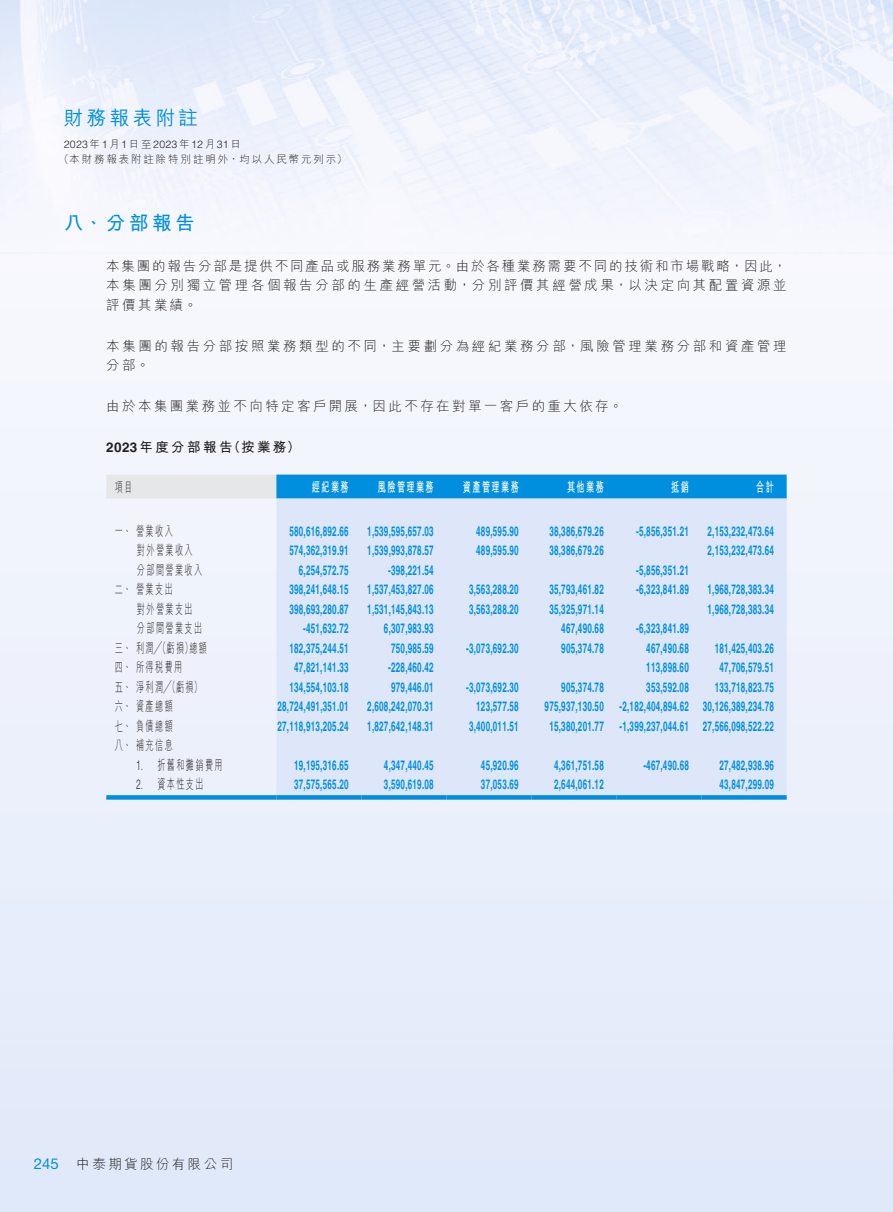
<style>
.page{position:relative;width:893px;height:1212px;background:#fff}
.page>*{position:absolute;margin:0;border:0;box-sizing:border-box;transform-origin:0 0}
.t1{font:500 19.5px "M Hei HK";letter-spacing:.18em;color:#008fde}
._01_Heading_1{font:700 19.5px "M Hei HK";color:#008fde}
._50_Table_Body{font:700 13.5px "Helvetica LT Std";letter-spacing:.03em;color:#008fde;scale:.6 1}
._00_Body_text{font:300 13.5px/19.5px "M Hei HK";letter-spacing:.19em;color:#231f20;text-align:justify}
._50_Table_Body-2{font:300 13.5px "M Hei HK";letter-spacing:.18em;color:#231f20;scale:.6 1}
._50_Table_Body-3{font:700 13.5px "M Hei HK";letter-spacing:.18em;color:#fff;scale:.6 1}
._00_Body_text-2{font:700 13.5px "M Hei HK";letter-spacing:.18em;color:#231f20}
.t2{font:300 10.5px "M Hei HK";letter-spacing:.18em;color:#231f20}
.t3{font:300 10.5px "Helvetica LT Std";letter-spacing:.03em;color:#231f20}
.s1{font-family:"M Hei HK"}
.s2{font-family:"Helvetica LT Std"}
.s3{font-family:"Helvetica Neue LT Std";font-weight:400;font-size:15px;color:#008fde}
</style>
<div class="page">
<svg style="left:106px;top:475px;width:681px;height:24px;background:#3ea6e1"></svg>
<div style="left:276px;top:499px;width:511px;height:296px;background:#dde7f9"></div>
<div style="left:106px;top:795px;width:170px;height:5px;background:#008fde"></div>
<div style="left:276px;top:795px;width:85px;height:5px;background:#008fde"></div>
<div style="left:361px;top:795px;width:85px;height:5px;background:#008fde"></div>
<div style="left:446px;top:795px;width:85px;height:5px;background:#008fde"></div>
<div style="left:531px;top:795px;width:86px;height:5px;background:#008fde"></div>
<div style="left:617px;top:795px;width:85px;height:5px;background:#008fde"></div>
<div style="left:702px;top:795px;width:85px;height:5px;background:#008fde"></div>
<h1 class="t1" style="left:64px;top:104px;width:136px">財務報表附註</h1>
<p class="t3" style="left:64px;top:137px;width:179px">2023<span class="s1">年</span>1<span class="s1">月</span>1<span class="s1">日至</span>2023<span class="s1">年</span>12<span class="s1">月</span>31<span class="s1">日</span></p>
<p class="t2" style="left:59px;top:153px;width:290px">（本財務報表附註除特別註明外，均以人民幣元列示）</p>
<p class="_01_Heading_1" style="left:64px;top:209px;width:132px">八、分部報告</p>
<p class="_00_Body_text" style="left:106px;top:256px;width:682px">本集團的報告分部是提供不同產品或服務業務單元。由於各種業務需要不同的技術和市場戰略，因此，本集團分別獨立管理各個報告分部的生產經營活動，分別評價其經營成果，以決定向其配置資源並評價其業績。</p>
<p class="_00_Body_text" style="left:106px;top:336px;width:682px">本集團的報告分部按照業務類型的不同，主要劃分為經紀業務分部，風險管理業務分部和資產管理分部。</p>
<p class="_00_Body_text" style="left:106px;top:396px;width:518px">由於本集團業務並不向特定客戶開展，因此不存在對單一客戶的重大依存。</p>
<p class="_00_Body_text-2" style="left:106px;top:437px;width:195px"><span class="s2">2023</span>年度分部報告（按業務）</p>
<p class="_50_Table_Body-2" style="left:115px;top:480px;width:31px">項目</p>
<p class="_50_Table_Body-3" style="left:312px;top:478px;width:63px">經紀業務</p>
<p class="_50_Table_Body-3" style="left:378px;top:478px;width:95px">風險管理業務</p>
<p class="_50_Table_Body-3" style="left:463px;top:478px;width:95px">資產管理業務</p>
<p class="_50_Table_Body-3" style="left:567px;top:478px;width:63px">其他業務</p>
<p class="_50_Table_Body-3" style="left:671px;top:478px;width:31px">抵銷</p>
<p class="_50_Table_Body-3" style="left:756px;top:478px;width:31px">合計</p>
<p class="_50_Table_Body-2" style="left:115px;top:524px;width:98px">一、營業收入</p>
<p class="_50_Table_Body" style="left:289px;top:523px;width:100px">580,616,892.66</p>
<p class="_50_Table_Body" style="left:367px;top:523px;width:112px">1,539,595,657.03</p>
<p class="_50_Table_Body" style="left:476px;top:523px;width:72px">489,595.90</p>
<p class="_50_Table_Body" style="left:549px;top:523px;width:92px">38,386,679.26</p>
<p class="_50_Table_Body" style="left:636px;top:523px;width:89px">-5,856,351.21</p>
<p class="_50_Table_Body" style="left:707px;top:523px;width:112px">2,153,232,473.64</p>
<p class="_50_Table_Body-2" style="left:137px;top:543px;width:95px">對外營業收入</p>
<p class="_50_Table_Body" style="left:289px;top:542px;width:100px">574,362,319.91</p>
<p class="_50_Table_Body" style="left:367px;top:542px;width:112px">1,539,993,878.57</p>
<p class="_50_Table_Body" style="left:476px;top:542px;width:72px">489,595.90</p>
<p class="_50_Table_Body" style="left:549px;top:542px;width:92px">38,386,679.26</p>
<p class="_50_Table_Body" style="left:707px;top:542px;width:112px">2,153,232,473.64</p>
<p class="_50_Table_Body-2" style="left:137px;top:563px;width:110px">分部間營業收入</p>
<p class="_50_Table_Body" style="left:299px;top:562px;width:84px">6,254,572.75</p>
<p class="_50_Table_Body" style="left:388px;top:562px;width:77px">-398,221.54</p>
<p class="_50_Table_Body" style="left:636px;top:562px;width:89px">-5,856,351.21</p>
<p class="_50_Table_Body-2" style="left:115px;top:582px;width:98px">二、營業支出</p>
<p class="_50_Table_Body" style="left:289px;top:581px;width:100px">398,241,648.15</p>
<p class="_50_Table_Body" style="left:367px;top:581px;width:112px">1,537,453,827.06</p>
<p class="_50_Table_Body" style="left:469px;top:581px;width:84px">3,563,288.20</p>
<p class="_50_Table_Body" style="left:549px;top:581px;width:92px">35,793,461.82</p>
<p class="_50_Table_Body" style="left:636px;top:581px;width:89px">-6,323,841.89</p>
<p class="_50_Table_Body" style="left:707px;top:581px;width:112px">1,968,728,383.34</p>
<p class="_50_Table_Body-2" style="left:137px;top:602px;width:95px">對外營業支出</p>
<p class="_50_Table_Body" style="left:289px;top:601px;width:100px">398,693,280.87</p>
<p class="_50_Table_Body" style="left:367px;top:601px;width:112px">1,531,145,843.13</p>
<p class="_50_Table_Body" style="left:469px;top:601px;width:84px">3,563,288.20</p>
<p class="_50_Table_Body" style="left:549px;top:601px;width:92px">35,325,971.14</p>
<p class="_50_Table_Body" style="left:707px;top:601px;width:112px">1,968,728,383.34</p>
<p class="_50_Table_Body-2" style="left:137px;top:621px;width:110px">分部間營業支出</p>
<p class="_50_Table_Body" style="left:303px;top:620px;width:77px">-451,632.72</p>
<p class="_50_Table_Body" style="left:384px;top:620px;width:84px">6,307,983.93</p>
<p class="_50_Table_Body" style="left:561px;top:620px;width:72px">467,490.68</p>
<p class="_50_Table_Body" style="left:636px;top:620px;width:89px">-6,323,841.89</p>
<p class="_50_Table_Body-2" style="left:115px;top:641px;width:155px">三、利潤╱（虧損）總額</p>
<p class="_50_Table_Body" style="left:289px;top:640px;width:100px">182,375,244.51</p>
<p class="_50_Table_Body" style="left:391px;top:640px;width:72px">750,985.59</p>
<p class="_50_Table_Body" style="left:466px;top:640px;width:89px">-3,073,692.30</p>
<p class="_50_Table_Body" style="left:561px;top:640px;width:72px">905,374.78</p>
<p class="_50_Table_Body" style="left:646px;top:640px;width:72px">467,490.68</p>
<p class="_50_Table_Body" style="left:715px;top:640px;width:100px">181,425,403.26</p>
<p class="_50_Table_Body-2" style="left:115px;top:660px;width:114px">四、所得稅費用</p>
<p class="_50_Table_Body" style="left:294px;top:659px;width:92px">47,821,141.33</p>
<p class="_50_Table_Body" style="left:388px;top:659px;width:77px">-228,460.42</p>
<p class="_50_Table_Body" style="left:646px;top:659px;width:72px">113,898.60</p>
<p class="_50_Table_Body" style="left:719px;top:659px;width:92px">47,706,579.51</p>
<p class="_50_Table_Body-2" style="left:115px;top:680px;width:147px">五、淨利潤╱（虧損）</p>
<p class="_50_Table_Body" style="left:289px;top:679px;width:100px">134,554,103.18</p>
<p class="_50_Table_Body" style="left:391px;top:679px;width:72px">979,446.01</p>
<p class="_50_Table_Body" style="left:466px;top:679px;width:89px">-3,073,692.30</p>
<p class="_50_Table_Body" style="left:561px;top:679px;width:72px">905,374.78</p>
<p class="_50_Table_Body" style="left:646px;top:679px;width:72px">353,592.08</p>
<p class="_50_Table_Body" style="left:715px;top:679px;width:100px">133,718,823.75</p>
<p class="_50_Table_Body-2" style="left:115px;top:699px;width:98px">六、資產總額</p>
<p class="_50_Table_Body" style="left:278px;top:698px;width:120px">28,724,491,351.01</p>
<p class="_50_Table_Body" style="left:367px;top:698px;width:112px">2,608,242,070.31</p>
<p class="_50_Table_Body" style="left:476px;top:698px;width:72px">123,577.58</p>
<p class="_50_Table_Body" style="left:545px;top:698px;width:100px">975,937,130.50</p>
<p class="_50_Table_Body" style="left:619px;top:698px;width:117px">-2,182,404,894.62</p>
<p class="_50_Table_Body" style="left:703px;top:698px;width:120px">30,126,389,234.78</p>
<p class="_50_Table_Body-2" style="left:115px;top:719px;width:98px">七、負債總額</p>
<p class="_50_Table_Body" style="left:278px;top:718px;width:120px">27,118,913,205.24</p>
<p class="_50_Table_Body" style="left:367px;top:718px;width:112px">1,827,642,148.31</p>
<p class="_50_Table_Body" style="left:469px;top:718px;width:84px">3,400,011.51</p>
<p class="_50_Table_Body" style="left:549px;top:718px;width:92px">15,380,201.77</p>
<p class="_50_Table_Body" style="left:619px;top:718px;width:117px">-1,399,237,044.61</p>
<p class="_50_Table_Body" style="left:703px;top:718px;width:120px">27,566,098,522.22</p>
<p class="_50_Table_Body-2" style="left:115px;top:738px;width:98px">八、補充信息</p>
<p class="_50_Table_Body-2" style="left:136px;top:758px;width:146px"><span class="s2">1.</span> 折舊和攤銷費用</p>
<p class="_50_Table_Body" style="left:294px;top:757px;width:92px">19,195,316.65</p>
<p class="_50_Table_Body" style="left:384px;top:757px;width:84px">4,347,440.45</p>
<p class="_50_Table_Body" style="left:481px;top:757px;width:65px">45,920.96</p>
<p class="_50_Table_Body" style="left:554px;top:757px;width:84px">4,361,751.58</p>
<p class="_50_Table_Body" style="left:643px;top:757px;width:77px">-467,490.68</p>
<p class="_50_Table_Body" style="left:719px;top:757px;width:92px">27,482,938.96</p>
<p class="_50_Table_Body-2" style="left:136px;top:777px;width:114px"><span class="s2">2.</span> 資本性支出</p>
<p class="_50_Table_Body" style="left:294px;top:776px;width:92px">37,575,565.20</p>
<p class="_50_Table_Body" style="left:384px;top:776px;width:84px">3,590,619.08</p>
<p class="_50_Table_Body" style="left:481px;top:776px;width:65px">37,053.69</p>
<p class="_50_Table_Body" style="left:554px;top:776px;width:84px">2,644,061.12</p>
<p class="_50_Table_Body" style="left:719px;top:776px;width:92px">43,847,299.09</p>
<p class="_00_Body_text" style="left:34px;top:1154px;width:201px"><span class="s3">245</span> 中泰期貨股份有限公司</p>
</div>
